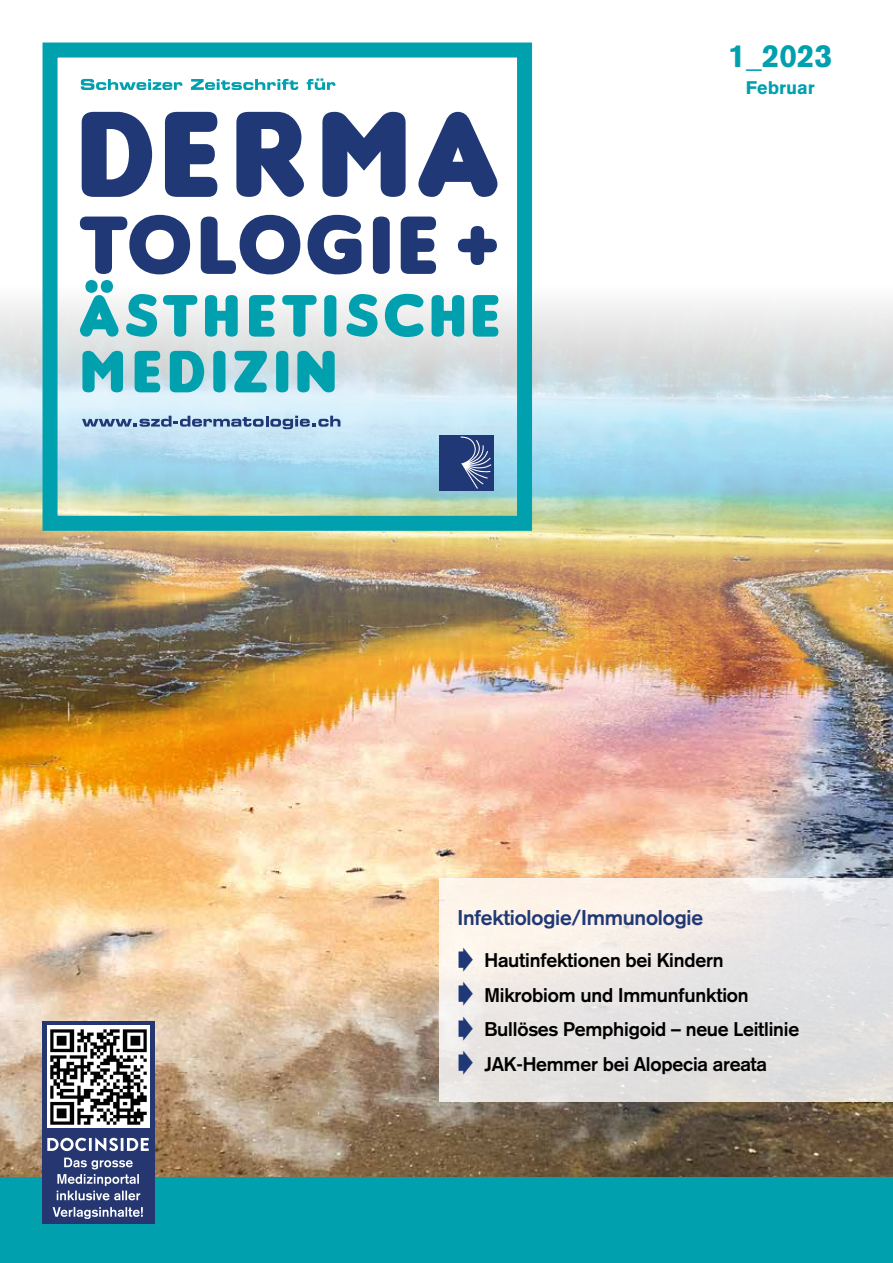
<style>
.page{position:relative;width:893px;height:1263px;background:#fff}
.page>*{position:absolute;margin:0;border:0;box-sizing:border-box;transform-origin:0 0}
.t1{font:900 31.5px "Akzidenz Grotesk";color:#00a0af}
.t2{font:700 21px "Akzidenz Grotesk";letter-spacing:-.01em;color:#203876}
.t3{font:700 19.5px/34.5px "Akzidenz Grotesk";letter-spacing:-.01em;color:#000}
.t4{font:900 18px "Akzidenz Grotesk";color:#00a0af}
.s1{color:#203876}
</style>
<div class="page">
<img style="left:0;top:765px;width:893px;height:413px">
<svg style="left:439px;top:878px;width:454px;height:224px;background:#eae6e4"></svg>
<div style="left:0;top:1178px;width:893px;height:85px;background:#00a0af"></div>
<div style="left:42px;top:1021px;width:112px;height:202px;background:#253671"></div>
<img style="left:47px;top:1026px;width:102px;height:102px">
<svg style="left:47px;top:1138px;width:102px;height:13px"></svg>
<svg style="left:53px;top:1207px;width:90px;height:12px"></svg>
<svg style="left:57px;top:1157px;width:83px;height:43px"></svg>
<img style="left:0;top:269px;width:893px;height:496px">
<div style="left:43px;top:43px;width:489px;height:488px;border:15px solid #00a0af"></div>
<svg style="left:81px;top:79px;width:101px;height:11px"></svg>
<svg style="left:191px;top:79px;width:107px;height:11px"></svg>
<svg style="left:307px;top:78px;width:28px;height:12px"></svg>
<svg style="left:82px;top:416px;width:258px;height:13px;background:#8da7c7"></svg>
<div style="left:439px;top:435px;width:54px;height:55px;background:#203876"></div>
<svg style="left:461px;top:436px;width:30px;height:53px"></svg>
<svg style="left:82px;top:112px;width:70px;height:85px"></svg>
<svg style="left:165px;top:112px;width:52px;height:85px"></svg>
<svg style="left:236px;top:112px;width:68px;height:85px"></svg>
<svg style="left:322px;top:112px;width:84px;height:85px"></svg>
<svg style="left:418px;top:112px;width:79px;height:85px"></svg>
<svg style="left:80px;top:215px;width:110px;height:59px"></svg>
<svg style="left:201px;top:215px;width:99px;height:59px"></svg>
<svg style="left:308px;top:215px;width:53px;height:59px"></svg>
<div style="left:373px;top:217px;width:17px;height:57px;background:#203876;border-radius:8px"></div>
<svg style="left:401px;top:217px;width:35px;height:57px"></svg>
<svg style="left:458px;top:226px;width:39px;height:39px"></svg>
<svg style="left:80px;top:280px;width:39px;height:57px"></svg>
<svg style="left:126px;top:294px;width:31px;height:43px"></svg>
<svg style="left:163px;top:295px;width:34px;height:42px"></svg>
<svg style="left:205px;top:295px;width:33px;height:42px"></svg>
<svg style="left:249px;top:295px;width:26px;height:42px"></svg>
<svg style="left:282px;top:295px;width:35px;height:42px"></svg>
<div style="left:324px;top:295px;width:12px;height:42px;background:#00a0af;border-radius:6px"></div>
<svg style="left:347px;top:294px;width:31px;height:43px"></svg>
<svg style="left:385px;top:294px;width:38px;height:43px"></svg>
<svg style="left:432px;top:295px;width:32px;height:42px"></svg>
<svg style="left:473px;top:295px;width:25px;height:42px"></svg>
<svg style="left:82px;top:351px;width:41px;height:41px;background:#3ab2bf"></svg>
<svg style="left:135px;top:351px;width:25px;height:41px"></svg>
<svg style="left:170px;top:351px;width:34px;height:41px"></svg>
<div style="left:213px;top:351px;width:12px;height:41px;background:#00a0af;border-radius:6px"></div>
<svg style="left:234px;top:351px;width:33px;height:41px"></svg>
<div style="left:276px;top:351px;width:12px;height:41px;background:#00a0af;border-radius:6px"></div>
<svg style="left:297px;top:351px;width:38px;height:41px;background:#2eaebb"></svg>
<h1 class="t1" style="left:729px;top:37px;width:105px">1_2023</h1>
<p class="t4" style="left:746px;top:76px;width:71px">Februar</p>
<p class="t2" style="left:457px;top:905px;width:247px">Infektiologie/Immunologie</p>
<p class="t3" style="left:457px;top:943px;width:343px"><span class="s1">➧</span> Hautinfektionen bei Kindern<br><span class="s1">➧</span> Mikrobiom und Immunfunktion<br><span class="s1">➧</span> Bullöses Pemphigoid – neue Leitlinie <span class="s1">➧</span> JAK-Hemmer bei Alopecia areata</p>
</div>
